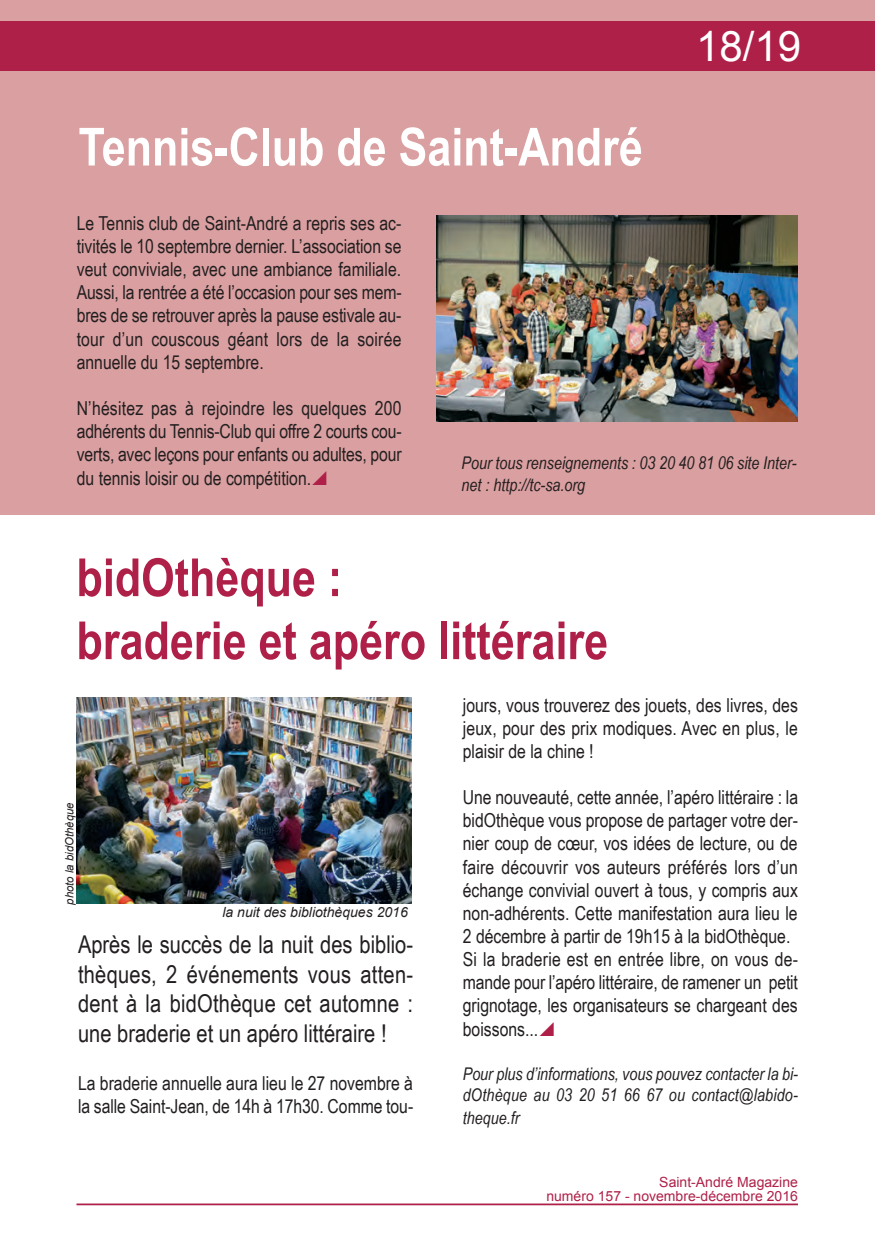
<style>
.page{position:relative;width:875px;height:1242px;background:#fff}
.page>*{position:absolute;margin:0;border:0;box-sizing:border-box;transform-origin:0 0}
.t1{font:700 52.5px/63px "Arial Narrow";color:#af2049}
.t2{font:700 52.5px "Arial Narrow";color:#fff}
.t3{font:42px "Arial";color:#fff}
.t4{font:24.5px/29.4px "Arial Narrow";color:#231f20;text-align:justify}
.t5{font:19.25px/23.1px "Arial Narrow";color:#231f20;text-align:justify}
.t6{font:italic 17.5px/21.7px "Arial Narrow";color:#231f20}
.t7{font:14px/14px "Arial";color:#af2049;text-align:right}
.t8{font:italic 14px "Arial";color:#231f20}
.t9{font:italic 11.38px "Arial";color:#231f20}
</style>
<div class="page">
<div style="left:1px;top:0;width:873px;height:514px;background:#da9fa0"></div>
<div style="left:0;top:21px;width:874px;height:49px;background:#af2049"></div>
<hr style="left:76px;top:1203px;width:721px;height:2px;background:#af2049">
<div style="left:0;top:21px;width:11px;height:50px;background:#af2049"></div>
<img style="left:436px;top:216px;width:361px;height:205px">
<img style="left:76px;top:697px;width:335px;height:206px">
<h1 class="t2" style="left:78px;top:116px;width:565px">Tennis-Club de saint-André</h1>
<h2 class="t3" style="left:695px;top:23px;width:107px">18/19</h2>
<p class="t5" style="left:77px;top:211px;width:326px">Le Tennis club de Saint-André a repris ses ac&shy;tivités le 10 septembre dernier. L’association se veut conviviale, avec une ambiance familiale.<br>Aussi, la rentrée a été l’occasion pour ses mem&shy;bres de se retrouver après la pause estivale au&shy;tour d’un couscous géant lors de la soirée annuelle du 15 septembre.</p>
<p class="t5" style="left:77px;top:396px;width:326px">N’hésitez pas à rejoindre les quelques 200 adhérents du Tennis-Club qui offre 2 courts cou&shy;verts, avec leçons pour enfants ou adultes, pour du tennis loisir ou de compétition.</p>
<p class="t6" style="left:461px;top:451px;width:336px;line-height:22.2px">Pour tous renseignements : 03 20 40 81 06 site Inter&shy;net : http://tc-sa.org</p>
<h1 class="t1" style="left:76px;top:545px;width:533px">bidothèque :<br>braderie et apéro littéraire</h1>
<p class="t9" style="left:63px;top:904px;width:104px;rotate:-90deg">photo la bidOthèque</p>
<p class="t8" style="left:222px;top:904px;width:187px">la nuit des bibliothèques 2016</p>
<p class="t4" style="left:78px;top:929px;width:336px">Après le succès de la nuit des biblio&shy;thèques, 2 événements vous atten&shy;dent à la bidOthèque cet automne : une braderie et un apéro littéraire !</p>
<p class="t5" style="left:78px;top:1071px;width:336px">La braderie annuelle aura lieu le 27 novembre à la salle Saint-Jean, de 14h à 17h30. Comme tou-</p>
<p class="t5" style="left:462px;top:693px;width:336px">jours, vous trouverez des jouets, des livres, des jeux, pour des prix modiques. Avec en plus, le plaisir de la chine !</p>
<p class="t5" style="left:462px;top:785px;width:337px;text-align:left">Une nouveauté, cette année, l’apéro littéraire : la bidOthèque vous propose de partager votre der&shy;nier coup de cœur, vos idées de lecture, ou de faire découvrir vos auteurs préférés lors d’un échange convivial ouvert à tous, y compris aux non-adhérents. Cette manifestation aura lieu le 2 décembre à partir de 19h15 à la bidOthèque.<br>Si la braderie est en entrée libre, on vous de&shy;mande pour l’apéro littéraire, de ramener un petit grignotage, les organisateurs se chargeant des boissons...</p>
<p class="t6" style="left:462px;top:1063px;width:336px;text-align:justify">Pour plus d’informations, vous pouvez contacter la bi&shy;dOthèque au 03 20 51 66 67 ou contact@labido&shy;theque.fr</p>
<p class="t7" style="left:546px;top:1174px;width:253px">Saint-André Magazine<br>numéro 157 - novembre-décembre 2016</p>
</div>
